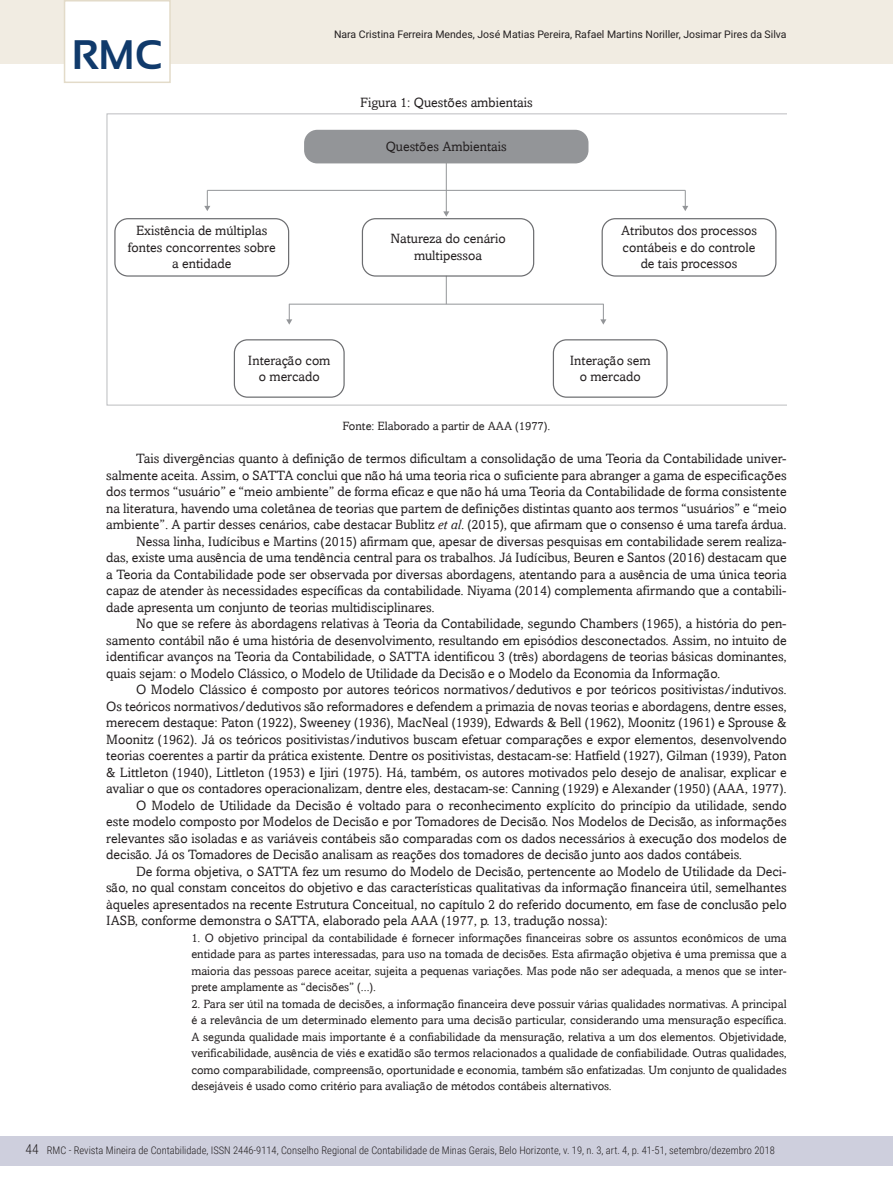
<style>
.page{position:relative;width:893px;height:1191px;background:#fff}
.page>*{position:absolute;margin:0;border:0;box-sizing:border-box;transform-origin:0 0}
.t1{font:700 41.25px "Sansation";color:#103a6b}
.texto_corrido_1{font:13.5px/16.5px "Amasis";color:#231f20;text-align:justify}
.Tabela-_titulo{font:13.5px "Amasis";color:#231f20}
.t2{font:300 13.5px "Roboto Condensed";color:#231f20}
.citação{font:12px/16.5px "Amasis";color:#231f20;text-align:justify}
.Fonte-tab-img{font:12px "Amasis";color:#231f20}
.t3{font:300 10.5px "Roboto Condensed";color:#231f20}
.t4{font:10.5px "Roboto";color:#231f20}
.s1{font-style:italic}
</style>
<div class="page">
<div style="left:0;top:1135px;width:893px;height:30px;background:#cecfdd"></div>
<div style="left:0;top:0;width:893px;height:64px;background:#f1ece2"></div>
<div style="left:64px;top:0;width:107px;height:83px;background:#fff;border:2px solid #e3dbc9"></div>
<svg style="left:107px;top:114px;width:680px;height:291px"></svg>
<h1 class="t1" style="left:72px;top:32px;width:92px">RMC</h1>
<p class="t4" style="left:334px;top:27px;width:454px">Nara Cristina Ferreira Mendes, José Matias Pereira, Rafael Martins Noriller, Josimar Pires da Silva</p>
<p class="Tabela-_titulo" style="left:360px;top:95px;width:174px">Figura 1: Questões ambientais</p>
<p class="texto_corrido_1" style="left:386px;top:138px;width:123px">Questões Ambientais</p>
<p class="texto_corrido_1" style="left:128px;top:223px;width:149px;text-align:center">Existência de múltiplas fontes concorrentes sobre a entidade</p>
<p class="texto_corrido_1" style="left:390px;top:231px;width:117px;text-align:center">Natureza do cenário multipessoa</p>
<p class="texto_corrido_1" style="left:621px;top:223px;width:138px;text-align:center">Atributos dos processos contábeis e do controle de tais processos</p>
<p class="texto_corrido_1" style="left:248px;top:352px;width:84px;text-align:center">Interação com o mercado</p>
<p class="texto_corrido_1" style="left:570px;top:352px;width:83px;text-align:center">Interação sem o mercado</p>
<p class="Fonte-tab-img" style="left:343px;top:419px;width:209px">Fonte: Elaborado a partir de AAA (1977).</p>
<p class="texto_corrido_1" style="left:106px;top:450px;width:682px;text-indent:30px">Tais divergências quanto à definição de termos dificultam a consolidação de uma Teoria da Contabilidade univer&shy;salmente aceita. Assim, o SATTA conclui que não há uma teoria rica o suficiente para abranger a gama de especificações dos termos “usuário” e “meio ambiente” de forma eficaz e que não há uma Teoria da Contabilidade de forma consistente na literatura, havendo uma coletânea de teorias que partem de definições distintas quanto aos termos “usuários” e “meio ambiente”. A partir desses cenários, cabe destacar Bublitz <span class="s1">et al</span>. (2015), que afirmam que o consenso é uma tarefa árdua.</p>
<p class="texto_corrido_1" style="left:106px;top:532px;width:682px;text-indent:30px">Nessa linha, Iudícibus e Martins (2015) afirmam que, apesar de diversas pesquisas em contabilidade serem realiza&shy;das, existe uma ausência de uma tendência central para os trabalhos. Já Iudícibus, Beuren e Santos (2016) destacam que a Teoria da Contabilidade pode ser observada por diversas abordagens, atentando para a ausência de uma única teoria capaz de atender às necessidades específicas da contabilidade. Niyama (2014) complementa afirmando que a contabili&shy;dade apresenta um conjunto de teorias multidisciplinares.</p>
<p class="texto_corrido_1" style="left:106px;top:615px;width:682px;text-indent:30px">No que se refere às abordagens relativas à Teoria da Contabilidade, segundo Chambers (1965), a história do pen&shy;samento contábil não é uma história de desenvolvimento, resultando em episódios desconectados. Assim, no intuito de identificar avanços na Teoria da Contabilidade, o SATTA identificou 3 (três) abordagens de teorias básicas dominantes, quais sejam: o Modelo Clássico, o Modelo de Utilidade da Decisão e o Modelo da Economia da Informação.</p>
<p class="texto_corrido_1" style="left:106px;top:681px;width:682px;text-indent:30px">O Modelo Clássico é composto por autores teóricos normativos/dedutivos e por teóricos positivistas/indutivos.<br>Os teóricos normativos/dedutivos são reformadores e defendem a primazia de novas teorias e abordagens, dentre esses, merecem destaque: Paton (1922), Sweeney (1936), MacNeal (1939), Edwards &amp; Bell (1962), Moonitz (1961) e Sprouse &amp; Moonitz (1962). Já os teóricos positivistas/indutivos buscam efetuar comparações e expor elementos, desenvolvendo teorias coerentes a partir da prática existente. Dentre os positivistas, destacam-se: Hatfield (1927), Gilman (1939), Paton &amp; Littleton (1940), Littleton (1953) e Ijiri (1975). Há, também, os autores motivados pelo desejo de analisar, explicar e avaliar o que os contadores operacionalizam, dentre eles, destacam-se: Canning (1929) e Alexander (1950) (AAA, 1977).</p>
<p class="texto_corrido_1" style="left:106px;top:796px;width:682px;text-indent:30px">O Modelo de Utilidade da Decisão é voltado para o reconhecimento explícito do princípio da utilidade, sendo este modelo composto por Modelos de Decisão e por Tomadores de Decisão. Nos Modelos de Decisão, as informações relevantes são isoladas e as variáveis contábeis são comparadas com os dados necessários à execução dos modelos de decisão. Já os Tomadores de Decisão analisam as reações dos tomadores de decisão junto aos dados contábeis.</p>
<p class="texto_corrido_1" style="left:106px;top:862px;width:682px;text-indent:30px">De forma objetiva, o SATTA fez um resumo do Modelo de Decisão, pertencente ao Modelo de Utilidade da Deci&shy;são, no qual constam conceitos do objetivo e das características qualitativas da informação financeira útil, semelhantes àqueles apresentados na recente Estrutura Conceitual, no capítulo 2 do referido documento, em fase de conclusão pelo IASB, conforme demonstra o SATTA, elaborado pela AAA (1977, p. 13, tradução nossa):</p>
<p class="citação" style="left:191px;top:929px;width:597px">1. O objetivo principal da contabilidade é fornecer informações financeiras sobre os assuntos econômicos de uma entidade para as partes interessadas, para uso na tomada de decisões. Esta afirmação objetiva é uma premissa que a maioria das pessoas parece aceitar, sujeita a pequenas variações. Mas pode não ser adequada, a menos que se inter&shy;prete amplamente as “decisões” (...).</p>
<p class="citação" style="left:191px;top:995px;width:597px">2. Para ser útil na tomada de decisões, a informação financeira deve possuir várias qualidades normativas. A principal é a relevância de um determinado elemento para uma decisão particular, considerando uma mensuração específica.<br>A segunda qualidade mais importante é a confiabilidade da mensuração, relativa a um dos elementos. Objetividade, verificabilidade, ausência de viés e exatidão são termos relacionados a qualidade de confiabilidade. Outras qualidades, como comparabilidade, compreensão, oportunidade e economia, também são enfatizadas. Um conjunto de qualidades desejáveis é usado como critério para avaliação de métodos contábeis alternativos.</p>
<p class="t2" style="left:26px;top:1140px;width:15px">44</p>
<p class="t3" style="left:47px;top:1143px;width:730px">RMC - Revista Mineira de Contabilidade, ISSN 2446-9114, Conselho Regional de Contabilidade de Minas Gerais, Belo Horizonte, v. 19, n. 3, art. 4, p. 41-51, setembro/dezembro 2018</p>
</div>
